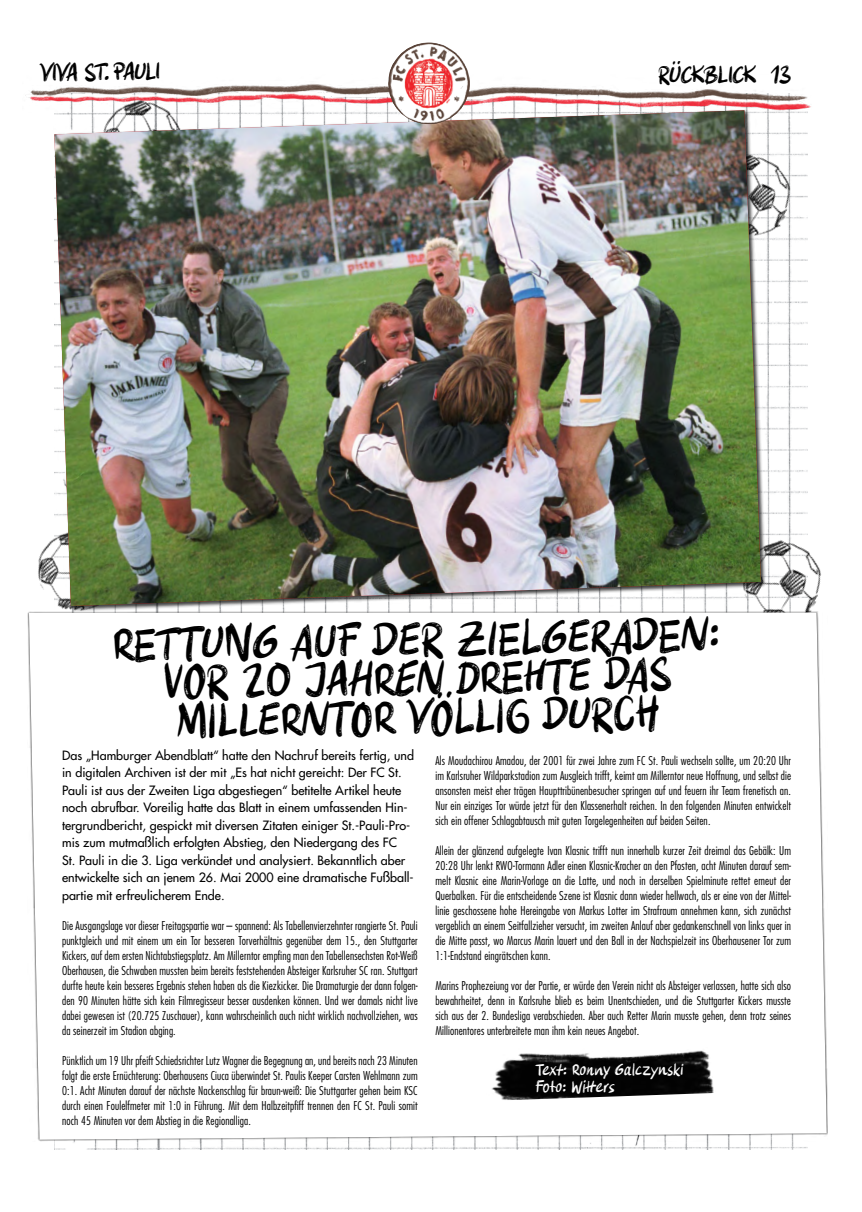
<style>
.page{position:relative;width:862px;height:1212px;background:#fff}
.page>*{position:absolute;margin:0;border:0;box-sizing:border-box;transform-origin:0 0}
.t1{font:47.5px/38.8px "FCSP Handspiel Regular Textur";color:#000;text-align:center}
.t2{font:25px "FCSP Handspiel Regular Textur";letter-spacing:-.025em;color:#000}
.t3{font:16.5px/17.1px "FCSP Handspiel Regular Textur";color:#fff}
.t4{font:500 12.5px/17.5px "Futura Std";color:#000}
.t5{font:300 condensed 11.88px/15px "Futura Std";letter-spacing:.01em;color:#000;text-align:justify}
</style>
<div class="page">
<img style="left:766px;top:390px;width:55px;height:221px">
<img style="left:766px;top:113px;width:42px;height:202px">
<img style="left:38px;top:539px;width:15px;height:51px">
<img style="left:54px;top:113px;width:706px;height:493px">
<img style="left:25px;top:74px;width:786px;height:39px">
<svg style="left:29px;top:612px;width:797px;height:528px"></svg>
<img style="left:473px;top:1029px;width:262px;height:72px">
<img style="left:388px;top:43px;width:81px;height:81px;border-radius:39px">
<h2 class="t2" style="left:40px;top:58px;width:122px;rotate:-1deg">VIVA ST. PAULI</h2>
<h2 class="t2" style="left:657px;top:59px;width:134px">RÜCKBLICK 13</h2>
<h1 class="t1" style="left:112px;top:626px;width:609px;rotate:-1deg">RETTUNG AUF DER ZIELGERADEN:<br>VOR 20 JAHREN DREHTE DAS<br>MILLERNTOR VÖLLIG DURCH</h1>
<p class="t4" style="left:62px;top:746px;width:353px">Das „Hamburger Abendblatt“ hatte den Nachruf bereits fertig, und in digitalen Archiven ist der mit „Es hat nicht gereicht: Der FC St.<br>Pauli ist aus der Zweiten Liga abgestiegen“ betitelte Artikel heute noch abrufbar. Voreilig hatte das Blatt in einem umfassenden Hin&shy;tergrundbericht, gespickt mit diversen Zitaten einiger St.-Pauli-Pro&shy;mis zum mutmaßlich erfolgten Abstieg, den Niedergang des FC<br>St. Pauli in die 3. Liga verkündet und analysiert. Bekanntlich aber entwickelte sich an jenem 26. Mai 2000 eine dramatische Fußball&shy;partie mit erfreulicherem Ende.</p>
<p class="t5" style="left:62px;top:918px;width:357px">Die Ausgangslage vor dieser Freitagspartie war – spannend: Als Tabellenvierzehnter rangierte St. Pauli punktgleich und mit einem um ein Tor besseren Torverhältnis gegenüber dem 15., den Stuttgarter Kickers, auf dem ersten Nichtabstiegsplatz. Am Millerntor empfing man den Tabellensechsten Rot-Weiß Oberhausen, die Schwaben mussten beim bereits feststehenden Absteiger Karlsruher SC ran. Stuttgart durfte heute kein besseres Ergebnis stehen haben als die Kiezkicker. Die Dramaturgie der dann folgen&shy;den 90 Minuten hätte sich kein Filmregisseur besser ausdenken können. Und wer damals nicht live dabei gewesen ist (20.725 Zuschauer), kann wahrscheinlich auch nicht wirklich nachvollziehen, was da seinerzeit im Stadion abging.</p>
<p class="t5" style="left:62px;top:1053px;width:357px">Pünktlich um 19 Uhr pfeift Schiedsrichter Lutz Wagner die Begegnung an, und bereits nach 23 Minuten folgt die erste Ernüchterung: Oberhausens Ciuca überwindet St. Paulis Keeper Carsten Wehlmann zum 0:1. Acht Minuten darauf der nächste Nackenschlag für braun-weiß: Die Stuttgarter gehen beim KSC durch einen Foulelfmeter mit 1:0 in Führung. Mit dem Halbzeitpfiff trennen den FC St. Pauli somit noch 45 Minuten vor dem Abstieg in die Regionalliga.</p>
<p class="t5" style="left:435px;top:753px;width:357px">Als Moudachirou Amadou, der 2001 für zwei Jahre zum FC St. Pauli wechseln sollte, um 20:20 Uhr im Karlsruher Wildparkstadion zum Ausgleich trifft, keimt am Millerntor neue Hoffnung, und selbst die ansonsten meist eher trägen Haupttribünenbesucher springen auf und feuern ihr Team frenetisch an.<br>Nur ein einziges Tor würde jetzt für den Klassenerhalt reichen. In den folgenden Minuten entwickelt sich ein offener Schlagabtausch mit guten Torgelegenheiten auf beiden Seiten.</p>
<p class="t5" style="left:435px;top:843px;width:357px">Allein der glänzend aufgelegte Ivan Klasnic trifft nun innerhalb kurzer Zeit dreimal das Gebälk: Um 20:28 Uhr lenkt RWO-Tormann Adler einen Klasnic-Kracher an den Pfosten, acht Minuten darauf sem&shy;melt Klasnic eine Marin-Vorlage an die Latte, und noch in derselben Spielminute rettet erneut der Querbalken. Für die entscheidende Szene ist Klasnic dann wieder hellwach, als er eine von der Mittel&shy;linie geschossene hohe Hereingabe von Markus Lotter im Strafraum annehmen kann, sich zunächst vergeblich an einem Seitfallzieher versucht, im zweiten Anlauf aber gedankenschnell von links quer in die Mitte passt, wo Marcus Marin lauert und den Ball in der Nachspielzeit ins Oberhausener Tor zum 1:1-Endstand eingrätschen kann.</p>
<p class="t5" style="left:435px;top:978px;width:357px">Marins Prophezeiung vor der Partie, er würde den Verein nicht als Absteiger verlassen, hatte sich also bewahrheitet, denn in Karlsruhe blieb es beim Unentschieden, und die Stuttgarter Kickers musste sich aus der 2. Bundesliga verabschieden. Aber auch Retter Marin musste gehen, denn trotz seines Millionentores unterbreitete man ihm kein neues Angebot.</p>
<h3 class="t3" style="left:535px;top:1061px;width:149px">Text: Ronny Galczynski<br>Foto: Witters</h3>
</div>
